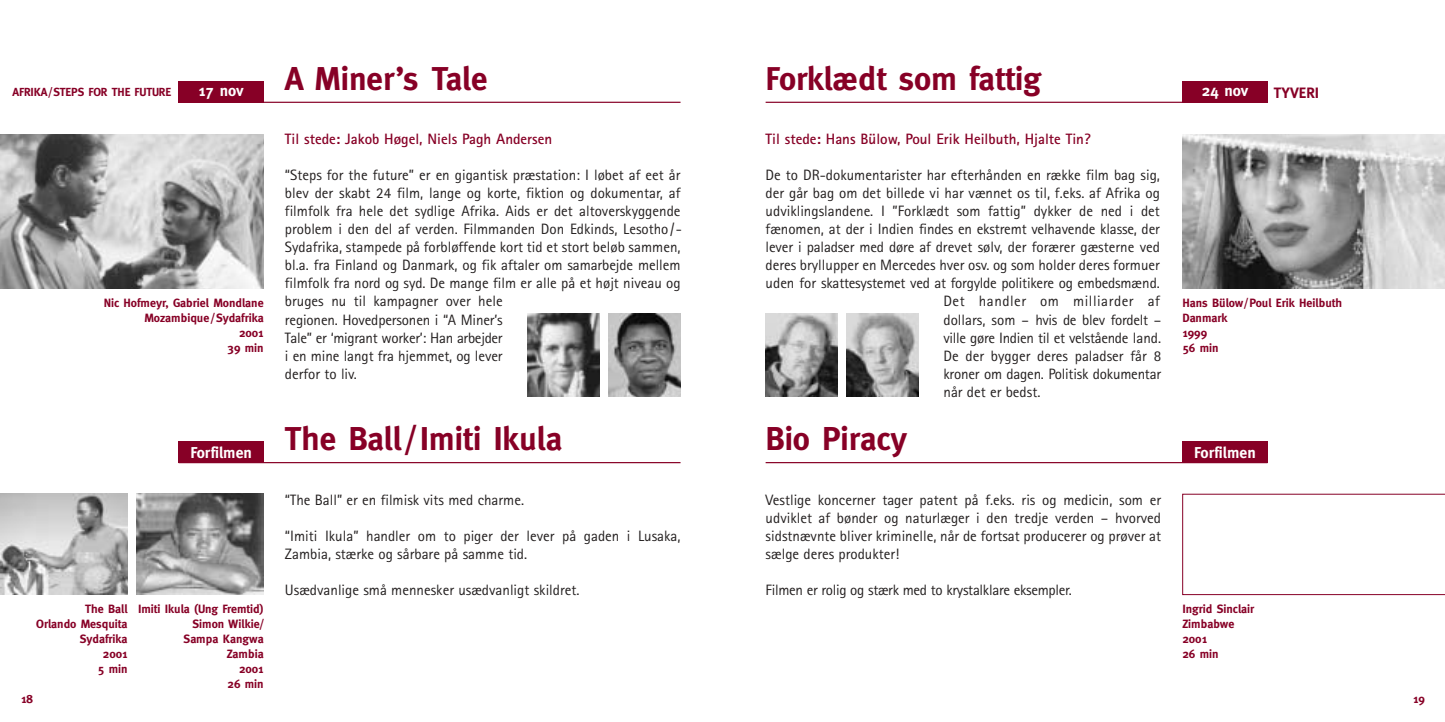
<style>
.page{position:relative;width:1445px;height:722px;background:#fff}
.page>*{position:absolute;margin:0;border:0;box-sizing:border-box;transform-origin:0 0}
.t1{font:700 33px "Meta";color:#870026}
.t2{font:700 15.75px "Meta";color:#fff}
.t3{font:15px/18px "Agfa Rotis Sans Serif";color:#231f1f}
.t4{font:15px "Agfa Rotis Sans Serif";letter-spacing:-.02em;color:#231f1f}
.t5{font:700 15px "Agfa Rotis Sans Serif";color:#870026}
.t6{font:15px "Agfa Rotis Sans Serif";letter-spacing:.035em;color:#231f1f}
.t7{font:700 15px "Meta";color:#870026}
.t8{font:700 12px/15px "Meta";color:#870026;text-align:right}
.t9{font:700 11.7px "Meta";letter-spacing:-.015em;color:#870026}
</style>
<div class="page">
<hr style="left:179px;top:462px;width:501px;height:1px;background:#870026">
<div style="left:179px;top:441px;width:85px;height:22px;background:#870026"></div>
<img style="left:0;top:494px;width:128px;height:100px">
<img style="left:136px;top:494px;width:128px;height:100px">
<hr style="left:179px;top:102px;width:501px;height:1px;background:#870026">
<div style="left:179px;top:81px;width:85px;height:22px;background:#870026"></div>
<img style="left:0;top:134px;width:264px;height:154px">
<img style="left:1182px;top:134px;width:262px;height:154px">
<svg style="left:1182px;top:494px;width:262px;height:100px"></svg>
<hr style="left:765px;top:462px;width:502px;height:1px;background:#870026">
<hr style="left:765px;top:102px;width:502px;height:1px;background:#870026">
<div style="left:1182px;top:441px;width:85px;height:22px;background:#870026"></div>
<div style="left:1182px;top:81px;width:85px;height:22px;background:#870026"></div>
<img style="left:527px;top:314px;width:73px;height:82px">
<img style="left:608px;top:314px;width:72px;height:82px">
<img style="left:765px;top:314px;width:73px;height:82px">
<img style="left:846px;top:314px;width:72px;height:82px">
<p class="t9" style="left:13px;top:88px;width:160px">AFRIKA/STEPS FOR THE FUTURE</p>
<h1 class="t1" style="left:199px;top:66px;width:290px"><sub>17</sub> <sub>nov</sub> A Miner’s Tale</h1>
<h1 class="t1" style="left:765px;top:66px;width:277px">Forklædt som fattig</h1>
<p class="t8" style="left:104px;top:296px;width:161px">Nic Hofmeyr, Gabriel Mondlane<br>Mozambique/Sydafrika<br>2001<br>39 min</p>
<p class="t5" style="left:285px;top:134px;width:269px">Til stede: Jakob Høgel, Niels Pagh Andersen</p>
<p class="t3" style="left:285px;top:168px;width:398px">“Steps for the future” er en gigantisk præstation: I løbet af eet år blev der skabt 24 film, lange og korte, fiktion og dokumentar, af filmfolk fra hele det sydlige Afrika. Aids er det altoverskyggende problem i den del af verden. Filmmanden Don Edkinds, Lesotho/- Sydafrika, stampede på forbløffende kort tid et stort beløb sammen, bl.a. fra Finland og Danmark, og fik aftaler om samarbejde mellem filmfolk fra nord og syd. De mange film er alle på et højt niveau og bruges nu til kampagner over hele<br>regionen. Hovedpersonen i “A Miner’s<br>Tale” er ‘migrant worker’: Han arbejder<br>i en mine langt fra hjemmet, og lever<br>derfor to liv.</p>
<h1 class="t1" style="left:190px;top:426px;width:373px"><sub>Forfilmen</sub> The Ball/Imiti Ikula</h1>
<p class="t8" style="left:36px;top:602px;width:93px">The Ball<br>Orlando Mesquita<br>Sydafrika<br>2001<br>5 min</p>
<p class="t8" style="left:138px;top:602px;width:127px">Imiti Ikula (Ung Fremtid)<br>Simon Wilkie/<br>Sampa Kangwa<br>Zambia<br>2001<br>26 min</p>
<p class="t3" style="left:285px;top:492px;width:241px">“The Ball” er en filmisk vits med charme.</p>
<p class="t3" style="left:285px;top:528px;width:397px">“Imiti Ikula” handler om to piger der lever på gaden i Lusaka,<br>Zambia, stærke og sårbare på samme tid.</p>
<p class="t3" style="left:285px;top:582px;width:296px">Usædvanlige små mennesker usædvanligt skildret.</p>
<p class="t5" style="left:765px;top:134px;width:327px">Til stede: Hans Bülow, Poul Erik Heilbuth, Hjalte Tin?</p>
<p class="t3" style="left:765px;top:168px;width:396px">De to DR-dokumentarister har efterhånden en række film bag sig,</p>
<p class="t3" style="left:765px;top:186px;width:396px">der går bag om det billede vi har vænnet os til, f.eks. af Afrika og</p>
<p class="t3" style="left:765px;top:204px;width:396px">udviklingslandene. I ”Forklædt som fattig” dykker de ned i det</p>
<p class="t3" style="left:765px;top:222px;width:396px">fænomen, at der i Indien findes en ekstremt velhavende klasse, der</p>
<p class="t3" style="left:765px;top:240px;width:396px">lever i paladser med døre af drevet sølv, der forærer gæsterne ved</p>
<p class="t3" style="left:765px;top:258px;width:396px">deres bryllupper en Mercedes hver osv. og som holder deres formuer</p>
<p class="t3" style="left:765px;top:276px;width:396px">uden for skattesystemet ved at forgylde politikere og embedsmænd.</p>
<p class="t6" style="left:943px;top:296px;width:218px">Det handler om milliarder af</p>
<p class="t4" style="left:943px;top:314px;width:219px">dollars, som – hvis de blev fordelt –</p>
<p class="t4" style="left:943px;top:332px;width:219px">ville gøre Indien til et velstående land.</p>
<p class="t3" style="left:943px;top:348px;width:219px">De der bygger deres paladser får 8</p>
<p class="t3" style="left:943px;top:366px;width:219px">kroner om dagen. Politisk dokumentar</p>
<p class="t3" style="left:943px;top:384px;width:98px">når det er bedst.</p>
<h1 class="t1" style="left:765px;top:426px;width:143px">Bio Piracy</h1>
<p class="t3" style="left:765px;top:492px;width:397px;text-align:justify">Vestlige koncerner tager patent på f.eks. ris og medicin, som er udviklet af bønder og naturlæger i den tredje verden – hvorved sidstnævnte bliver kriminelle, når de fortsat producerer og prøver at sælge deres produkter!</p>
<p class="t4" style="left:765px;top:584px;width:308px">Filmen er rolig og stærk med to krystalklare eksempler.</p>
<p class="t2" style="left:1201px;top:85px;width:48px">24 nov</p>
<p class="t7" style="left:1273px;top:87px;width:47px">TYVERI</p>
<p class="t8" style="left:1182px;top:296px;width:161px;text-align:left">Hans Bülow/Poul Erik Heilbuth<br>Danmark<br>1999<br>56 min</p>
<p class="t2" style="left:1194px;top:446px;width:63px">Forfilmen</p>
<p class="t8" style="left:1182px;top:602px;width:73px;text-align:left">Ingrid Sinclair<br>Zimbabwe<br>2001<br>26 min</p>
<p class="t8" style="left:21px;top:692px;width:13px">18</p>
<p class="t8" style="left:1413px;top:692px;width:13px">19</p>
</div>
